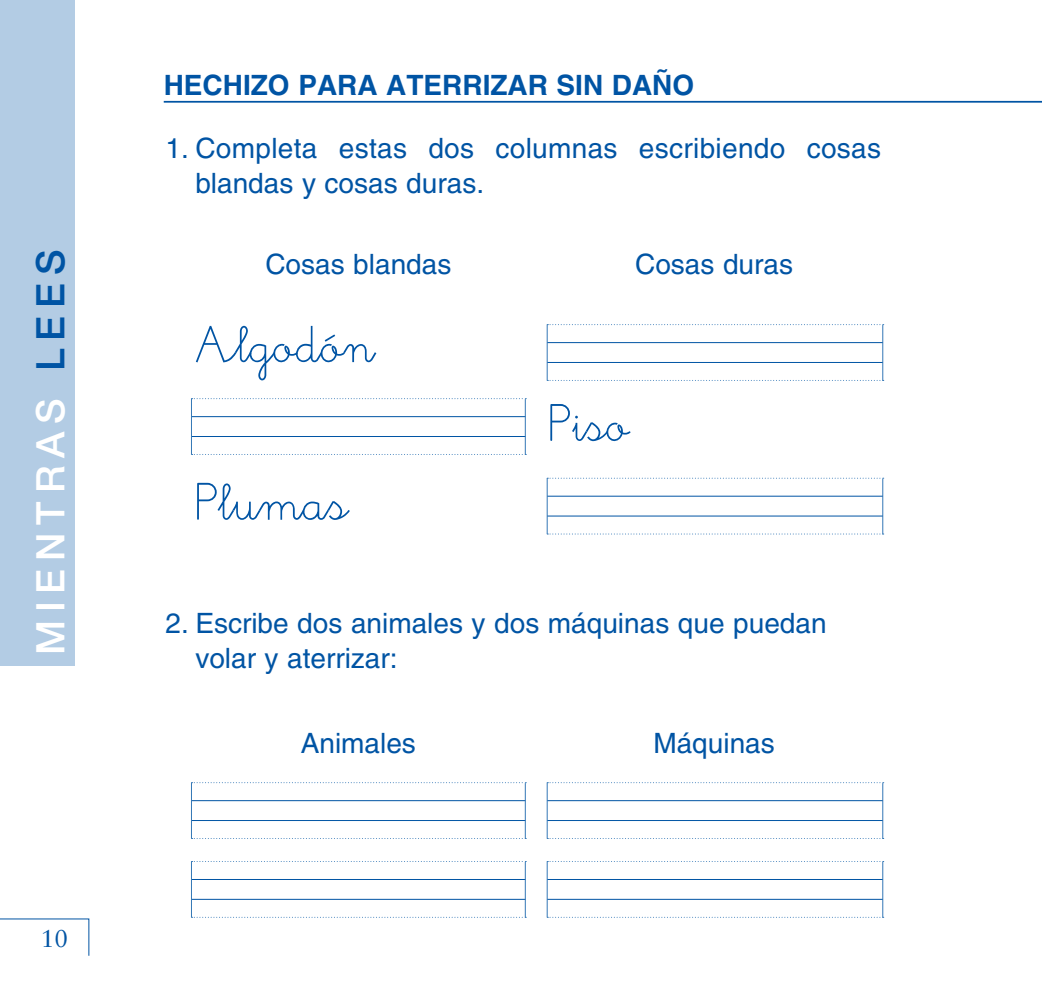
<style>
.page{position:relative;width:1042px;height:993px;background:#fff}
.page>*{position:absolute;margin:0;border:0;box-sizing:border-box;transform-origin:0 0}
.txt_1ER_ciclo{font:54.25px "Escolar Pro";color:#0054a4}
.t1{font:500 39.38px "Helvetica Neue LT Std";letter-spacing:.2em;color:#fff}
.txt_1ER_ciclo-2{font:28px/35px "Helvetica LT Std";color:#0054a4}
.titular{font:700 28px "Helvetica LT Std";color:#0054a4}
.t2{font:24.5px "Sabon LT Std";color:#0054a4}
.s1{color:#0054a4}
.s2{font-family:"Anaya Bruno";font-size:61.25px}
</style>
<div class="page">
<svg style="left:0;top:918px;width:90px;height:38px"></svg>
<div style="left:0;top:0;width:74px;height:665px;background:#b3cce4"></div>
<hr style="left:164px;top:101px;width:878px;height:2px;background:#0054a4">
<svg style="left:192px;top:782px;width:333px;height:1px"></svg>
<hr style="left:191px;top:819px;width:334px;height:1px;background:#0054a4">
<hr style="left:191px;top:800px;width:334px;height:1px;background:#0054a4">
<hr style="left:191px;top:782px;width:1px;height:56px;background:#3377b6">
<hr style="left:525px;top:782px;width:1px;height:56px;background:#3377b6">
<svg style="left:192px;top:398px;width:334px;height:1px"></svg>
<svg style="left:192px;top:454px;width:334px;height:1px"></svg>
<hr style="left:191px;top:436px;width:334px;height:1px;background:#0054a4">
<hr style="left:191px;top:416px;width:334px;height:1px;background:#0054a4">
<hr style="left:191px;top:398px;width:1px;height:56px;background:#3377b6">
<hr style="left:525px;top:399px;width:1px;height:55px;background:#3377b6">
<svg style="left:548px;top:782px;width:336px;height:1px"></svg>
<hr style="left:547px;top:819px;width:336px;height:1px;background:#0054a4">
<hr style="left:547px;top:800px;width:336px;height:1px;background:#0054a4">
<hr style="left:547px;top:782px;width:1px;height:56px;background:#3377b6">
<hr style="left:882px;top:782px;width:1px;height:56px;background:#3377b6">
<svg style="left:547px;top:477px;width:337px;height:1px"></svg>
<svg style="left:548px;top:533px;width:336px;height:1px"></svg>
<hr style="left:547px;top:515px;width:336px;height:1px;background:#0054a4">
<hr style="left:547px;top:495px;width:336px;height:1px;background:#0054a4">
<hr style="left:547px;top:478px;width:1px;height:56px;background:#3377b6">
<hr style="left:882px;top:478px;width:1px;height:56px;background:#3377b6">
<svg style="left:548px;top:324px;width:336px;height:1px"></svg>
<svg style="left:547px;top:380px;width:337px;height:1px"></svg>
<hr style="left:547px;top:362px;width:336px;height:1px;background:#0054a4">
<hr style="left:547px;top:342px;width:336px;height:1px;background:#0054a4">
<hr style="left:547px;top:324px;width:1px;height:56px;background:#3377b6">
<hr style="left:882px;top:325px;width:1px;height:55px;background:#3377b6">
<svg style="left:192px;top:916px;width:333px;height:1px"></svg>
<hr style="left:191px;top:898px;width:334px;height:1px;background:#0054a4">
<hr style="left:191px;top:878px;width:334px;height:1px;background:#0054a4">
<hr style="left:191px;top:861px;width:1px;height:56px;background:#3377b6">
<hr style="left:525px;top:861px;width:1px;height:56px;background:#3377b6">
<svg style="left:548px;top:916px;width:336px;height:1px"></svg>
<hr style="left:547px;top:898px;width:336px;height:1px;background:#0054a4">
<hr style="left:547px;top:878px;width:336px;height:1px;background:#0054a4">
<hr style="left:547px;top:861px;width:1px;height:56px;background:#3377b6">
<hr style="left:882px;top:861px;width:1px;height:56px;background:#3377b6">
<h2 class="t1" style="left:27px;top:655px;width:407px;rotate:-90deg">MIENTRAS <span class="s1">LEES</span></h2>
<p class="t2" style="left:41px;top:923px;width:29px">10</p>
<p class="titular" style="left:164px;top:68px;width:532px">HECHIZO PARA ATERRIZAR SIN DAÑO</p>
<p class="txt_1ER_ciclo-2" style="left:195px;top:131px;width:687px;text-indent:-30px">1. Completa estas dos columnas escribiendo cosas blandas y cosas duras.</p>
<p class="txt_1ER_ciclo-2" style="left:265px;top:247px;width:187px">Cosas blandas</p>
<p class="txt_1ER_ciclo" style="left:195px;top:316px;width:181px">Algodón</p>
<p class="txt_1ER_ciclo" style="left:195px;top:474px;width:155px"><span class="s2">P</span>lumas</p>
<p class="txt_1ER_ciclo-2" style="left:635px;top:247px;width:159px">Cosas duras</p>
<p class="txt_1ER_ciclo" style="left:548px;top:395px;width:82px"><span class="s2">P</span>iso</p>
<p class="txt_1ER_ciclo-2" style="left:195px;top:605px;width:633px;text-indent:-30px">2. Escribe dos animales y dos máquinas que puedan volar y aterrizar:</p>
<p class="txt_1ER_ciclo-2" style="left:301px;top:725px;width:117px">Animales</p>
<p class="txt_1ER_ciclo-2" style="left:653px;top:725px;width:123px">Máquinas</p>
</div>
